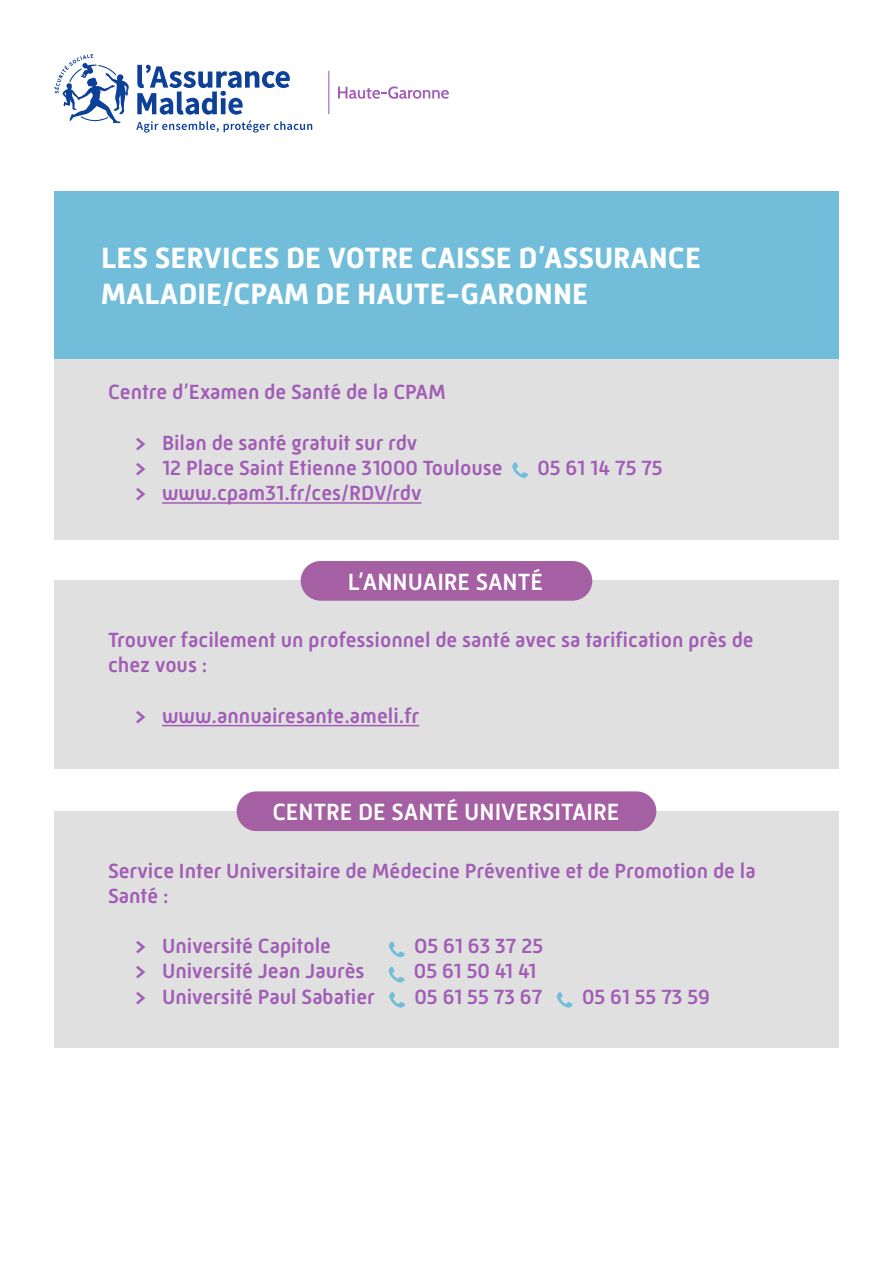
<style>
.page{position:relative;width:893px;height:1263px;background:#fff}
.page>*{position:absolute;margin:0;border:0;box-sizing:border-box;transform-origin:0 0}
.t1{font:700 30px/36px "Mic 32 New";color:#fff}
.t2{font:500 24px "Mic 32 New";color:#fff}
.t3{font:500 21px/25.2px "Mic 32 New";color:#a15cb5}
.s1{font-weight:700}
</style>
<div class="page">
<svg style="left:136px;top:65px;width:176px;height:68px"></svg>
<svg style="left:54px;top:54px;width:75px;height:69px"></svg>
<hr style="left:328px;top:71px;width:1px;height:43px;background:#a15cb5">
<svg style="left:338px;top:86px;width:111px;height:13px"></svg>
<div style="left:54px;top:358px;width:785px;height:182px;background:#e0e0e0"></div>
<hr style="left:162px;top:502px;width:259px;height:2px;background:#a15cb5">
<svg style="left:512px;top:462px;width:16px;height:16px"></svg>
<div style="left:54px;top:191px;width:785px;height:167px;background:#71bdda"></div>
<div style="left:54px;top:581px;width:785px;height:188px;background:#e0e0e0"></div>
<hr style="left:162px;top:725px;width:257px;height:1px;background:#a15cb5">
<div style="left:54px;top:811px;width:785px;height:237px;background:#e0e0e0"></div>
<svg style="left:389px;top:942px;width:16px;height:15px"></svg>
<svg style="left:389px;top:967px;width:15px;height:15px"></svg>
<svg style="left:389px;top:992px;width:16px;height:16px"></svg>
<svg style="left:557px;top:992px;width:15px;height:16px"></svg>
<div style="left:301px;top:561px;width:291px;height:40px;background:#a460a3;border-radius:20px"></div>
<div style="left:237px;top:791px;width:419px;height:40px;background:#a460a3;border-radius:20px"></div>
<h1 class="t1" style="left:101px;top:240px;width:601px">LES SERVICES DE VOTRE CAISSE D’ASSURANCE<br>MALADIE/CPAM DE HAUTE-GARONNE</h1>
<p class="t3" style="left:108px;top:380px;width:339px">Centre d’Examen de Santé de la CPAM</p>
<p class="t3" style="left:135px;top:430px;width:369px"><span class="s1">&gt;</span> Bilan de santé gratuit sur rdv<br><span class="s1">&gt;</span> 12 Place Saint Etienne 31000 Toulouse</p>
<p class="t3" style="left:135px;top:480px;width:288px"><span class="s1">&gt;</span> www.cpam31.fr/ces/RDV/rdv</p>
<p class="t3" style="left:537px;top:455px;width:127px">05 61 14 75 75</p>
<p class="t2" style="left:348px;top:568px;width:197px">L’ANNUAIRE SANTÉ</p>
<p class="t3" style="left:108px;top:627px;width:647px">Trouver facilement un professionnel de santé avec sa tarification près de chez vous :</p>
<p class="t3" style="left:135px;top:703px;width:286px"><span class="s1">&gt;</span> www.annuairesante.ameli.fr</p>
<p class="t2" style="left:272px;top:798px;width:349px">CENTRE DE SANTÉ UNIVERSITAIRE</p>
<p class="t3" style="left:108px;top:858px;width:649px">Service Inter Universitaire de Médecine Préventive et de Promotion de la<br>Santé :</p>
<p class="t3" style="left:135px;top:933px;width:198px"><span class="s1">&gt;</span> Université Capitole</p>
<p class="t3" style="left:414px;top:933px;width:131px">O5 61 63 37 25</p>
<p class="t3" style="left:135px;top:959px;width:231px"><span class="s1">&gt;</span> Université Jean Jaurès</p>
<p class="t3" style="left:414px;top:959px;width:124px">05 61 50 41 41</p>
<p class="t3" style="left:135px;top:984px;width:241px"><span class="s1">&gt;</span> Université Paul Sabatier</p>
<p class="t3" style="left:415px;top:984px;width:129px">05 61 55 73 67</p>
<p class="t3" style="left:582px;top:984px;width:129px">05 61 55 73 59</p>
</div>
